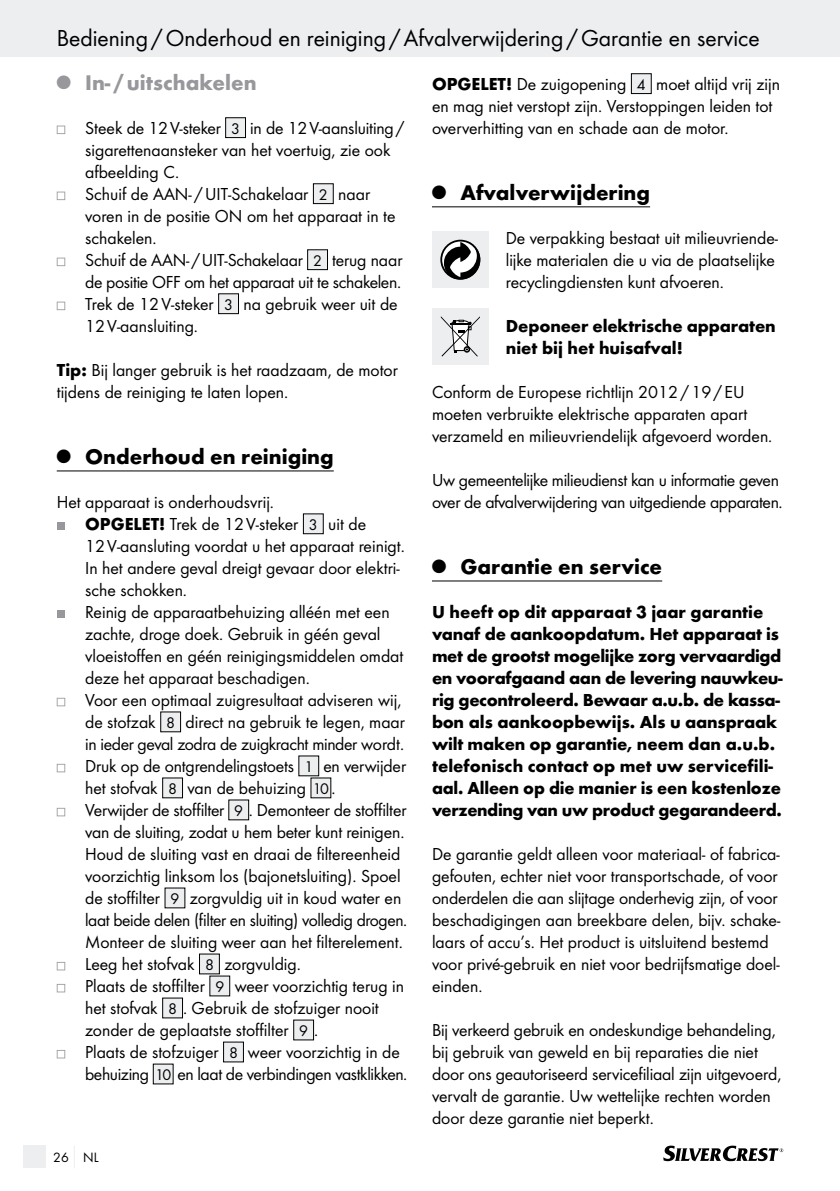
<style>
.page{position:relative;width:840px;height:1191px;background:#fff}
.page>*{position:absolute;margin:0;border:0;box-sizing:border-box;transform-origin:0 0}
.t1{font:24px "Futura Boo";color:#000}
.t2{font:700 22px "Futura";color:#000}
.t3{font:700 22px "Futura";color:#97979c}
.t4{font:18px/22px "Futura Boo";color:#000}
.t5{font:700 18px/22px "Futura";letter-spacing:-.01em;color:#000}
.t6{font:18px/22px "Futura Boo";letter-spacing:-.02em;color:#000}
.t7{font:14px "Futura Boo";color:#000}
.s1{font-size:16px}
.s2{font-family:"Futura";font-weight:700}
</style>
<div class="page">
<div style="left:0;top:0;width:839px;height:57px;background:#eceeef"></div>
<div style="left:23px;top:1145px;width:22px;height:23px;background:#eceeef"></div>
<svg style="left:74px;top:1146px;width:1px;height:22px"></svg>
<svg style="left:663px;top:1145px;width:119px;height:16px"></svg>
<hr style="left:57px;top:470px;width:276px;height:1px;background:#000">
<svg style="left:57px;top:126px;width:8px;height:8px"></svg>
<div style="left:225px;top:118px;width:20px;height:20px;background:#eceeef"></div>
<div style="left:225px;top:117px;width:21px;height:21px;border:1px solid #000"></div>
<svg style="left:57px;top:192px;width:8px;height:8px"></svg>
<div style="left:313px;top:184px;width:20px;height:20px;background:#eceeef"></div>
<div style="left:313px;top:183px;width:20px;height:21px;border:1px solid #000"></div>
<svg style="left:57px;top:258px;width:8px;height:8px"></svg>
<div style="left:307px;top:250px;width:20px;height:20px;background:#eceeef"></div>
<div style="left:307px;top:249px;width:21px;height:21px;border:1px solid #000"></div>
<svg style="left:57px;top:302px;width:8px;height:8px"></svg>
<div style="left:218px;top:294px;width:20px;height:20px;background:#eceeef"></div>
<div style="left:218px;top:293px;width:21px;height:21px;border:1px solid #000"></div>
<div style="left:57px;top:522px;width:7px;height:8px;background:#97979c"></div>
<div style="left:303px;top:514px;width:20px;height:20px;background:#eceeef"></div>
<div style="left:303px;top:513px;width:20px;height:21px;border:1px solid #000"></div>
<div style="left:57px;top:610px;width:7px;height:8px;background:#97979c"></div>
<svg style="left:57px;top:698px;width:8px;height:8px"></svg>
<div style="left:161px;top:712px;width:19px;height:20px;background:#eceeef"></div>
<div style="left:160px;top:711px;width:21px;height:21px;border:1px solid #000"></div>
<svg style="left:57px;top:764px;width:8px;height:8px"></svg>
<div style="left:299px;top:756px;width:19px;height:20px;background:#eceeef"></div>
<div style="left:162px;top:778px;width:20px;height:20px;background:#eceeef"></div>
<div style="left:162px;top:777px;width:21px;height:21px;border:1px solid #000"></div>
<div style="left:311px;top:778px;width:19px;height:20px;background:#eceeef"></div>
<svg style="left:57px;top:808px;width:8px;height:8px"></svg>
<div style="left:229px;top:800px;width:19px;height:20px;background:#eceeef"></div>
<div style="left:165px;top:888px;width:20px;height:20px;background:#eceeef"></div>
<svg style="left:57px;top:962px;width:8px;height:8px"></svg>
<div style="left:199px;top:954px;width:20px;height:20px;background:#eceeef"></div>
<div style="left:199px;top:953px;width:21px;height:21px;border:1px solid #000"></div>
<svg style="left:57px;top:984px;width:8px;height:8px"></svg>
<div style="left:210px;top:976px;width:19px;height:20px;background:#eceeef"></div>
<div style="left:162px;top:998px;width:20px;height:20px;background:#eceeef"></div>
<div style="left:162px;top:997px;width:21px;height:21px;border:1px solid #000"></div>
<div style="left:293px;top:1020px;width:20px;height:20px;background:#eceeef"></div>
<div style="left:293px;top:1019px;width:21px;height:21px;border:1px solid #000"></div>
<svg style="left:57px;top:1050px;width:8px;height:8px"></svg>
<div style="left:223px;top:1042px;width:20px;height:20px;background:#eceeef"></div>
<div style="left:223px;top:1041px;width:21px;height:21px;border:1px solid #000"></div>
<div style="left:153px;top:1064px;width:20px;height:20px;background:#eceeef"></div>
<hr style="left:432px;top:206px;width:217px;height:1px;background:#000">
<hr style="left:432px;top:580px;width:229px;height:1px;background:#000">
<div style="left:631px;top:74px;width:20px;height:20px;background:#eceeef"></div>
<div style="left:630px;top:73px;width:21px;height:21px;border:1px solid #000"></div>
<div style="left:432px;top:231px;width:56px;height:57px;background:#eceeef"></div>
<div style="left:440px;top:240px;width:40px;height:40px;border:2px solid #000;border-radius:50%"></div>
<svg style="left:442px;top:241px;width:38px;height:39px"></svg>
<div style="left:432px;top:308px;width:56px;height:57px;background:#eceeef"></div>
<svg style="left:440px;top:316px;width:39px;height:40px"></svg>
<h1 class="t1" style="left:57px;top:24px;width:704px">Bediening/Onderhoud en reiniging/Afvalverwijdering/Garantie en service</h1>
<p class="t3" style="left:57px;top:69px;width:201px"><sup>Q</sup> In- /uitschakelen</p>
<p class="t4" style="left:85px;top:117px;width:320px">Steek de 12V-steker <span class="s1">3</span> in de 12V-aansluiting/ sigarettenaansteker van het voertuig, zie ook afbeelding C.<br>Schuif de AAN- /UIT-Schakelaar <span class="s1">2</span> naar voren in de positie ON om het apparaat in te schakelen.<br>Schuif de AAN-/UIT-Schakelaar <span class="s1">2</span> terug naar de positie OFF om het apparaat uit te schakelen.<br>Trek de 12V-steker <span class="s1">3</span> na gebruik weer uit de 12V-aansluiting.</p>
<p class="t4" style="left:57px;top:359px;width:342px"><span class="s2">Tip:</span> bij langer gebruik is het raadzaam, de motor tijdens de reiniging te laten lopen.</p>
<p class="t4" style="left:432px;top:73px;width:349px"><span class="s2">OPGELET!</span> De zuigopening <span class="s1">4</span> moet altijd vrij zijn en mag niet verstopt zijn. Verstoppingen leiden tot oververhitting van en schade aan de motor.</p>
<p class="t2" style="left:432px;top:179px;width:219px"><sup>Q</sup> Afvalverwijdering</p>
<p class="t4" style="left:505px;top:227px;width:274px">De verpakking bestaat uit milieuvriende&shy;lijke materialen die u via de plaatselijke recyclingdiensten kunt afvoeren.</p>
<p class="t5" style="left:505px;top:315px;width:271px">Deponeer elektrische apparaten niet bij het huisafval!</p>
<p class="t4" style="left:432px;top:381px;width:341px">Conform de Europese richtlijn 2012/19/ EU moeten verbruikte elektrische apparaten apart verzameld en milieuvriendelijk afgevoerd worden.</p>
<p class="t6" style="left:432px;top:469px;width:352px">Uw gemeentelijke milieudienst kan u informatie geven over de afvalverwijdering van uitgediende apparaten.</p>
<p class="t2" style="left:57px;top:443px;width:278px"><sup>Q</sup> Onderhoud en reiniging</p>
<p class="t4" style="left:85px;top:491px;width:323px;text-indent:-28px">Het apparaat is onderhoudsvrij.<br><span class="s2">OPGELET!</span> Trek de 12V-steker <span class="s1">3</span> uit de 12V-aansluting voordat u het apparaat reinigt.<br>In het andere geval dreigt gevaar door elektri&shy;sche schokken.<br>Reinig de apparaatbehuizing alléén met een zachte, droge doek. Gebruik in géén geval vloeistoffen en géén reinigingsmiddelen omdat deze het apparaat beschadigen.<br>Voor een optimaal zuigresultaat adviseren wij, de stofzak <span class="s1">8</span> direct na gebruik te legen, maar in ieder geval zodra de zuigkracht minder wordt.<br>Druk op de ontgrendelingstoets <span class="s1">1</span> en verwijder het stofvak <span class="s1">8</span> van de behuizing <span class="s1">10</span> .<br>Verwijder de stoffilter <span class="s1">9</span> . Demonteer de stoffilter van de sluiting, zodat u hem beter kunt reinigen.<br>Houd de sluiting vast en draai de filtereenheid voorzichtig linksom los (bajonetsluiting). Spoel de stoffilter <span class="s1">9</span> zorgvuldig uit in koud water en laat beide delen (filter en sluiting) volledig drogen.<br>Monteer de sluiting weer aan het filterelement.<br>Leeg het stofvak <span class="s1">8</span> zorgvuldig.<br>Plaats de stoffilter <span class="s1">9</span> weer voorzichtig terug in het stofvak <span class="s1">8</span> . Gebruik de stofzuiger nooit zonder de geplaatste stoffilter <span class="s1">9</span> .<br>Plaats de stofzuiger <span class="s1">8</span> weer voorzichtig in de behuizing <span class="s1">10</span> en laat de verbindingen vastklikken.</p>
<p class="t2" style="left:432px;top:553px;width:231px"><sup>Q</sup> Garantie en service</p>
<p class="t5" style="left:432px;top:601px;width:352px">U heeft op dit apparaat 3 jaar garantie vanaf de aankoopdatum. Het apparaat is met de grootst mogelijke zorg vervaardigd en voorafgaand aan de levering nauwkeu&shy;rig gecontroleerd. Bewaar a.u.b. de kassa&shy;bon als aankoopbewijs. Als u aanspraak wilt maken op garantie, neem dan a.u.b. telefonisch contact op met uw servicefili&shy;aal. Alleen op die manier is een kostenloze verzending van uw product gegarandeerd.</p>
<p class="t4" style="left:432px;top:843px;width:349px">De garantie geldt alleen voor materiaal- of fabrica&shy;gefouten, echter niet voor transportschade, of voor onderdelen die aan slijtage onderhevig zijn, of voor beschadigingen aan breekbare delen, bijv. schake&shy;laars of accu’s. Het product is uitsluitend bestemd voor privé-gebruik en niet voor bedrijfsmatige doel&shy;einden.</p>
<p class="t4" style="left:432px;top:1019px;width:351px">Bij verkeerd gebruik en ondeskundige behandeling, bij gebruik van geweld en bij reparaties die niet door ons geautoriseerd servicefiliaal zijn uitgevoerd, vervalt de garantie. Uw wettelijke rechten worden door deze garantie niet beperkt.</p>
<p class="t7" style="left:53px;top:1149px;width:47px">26 NL</p>
</div>
